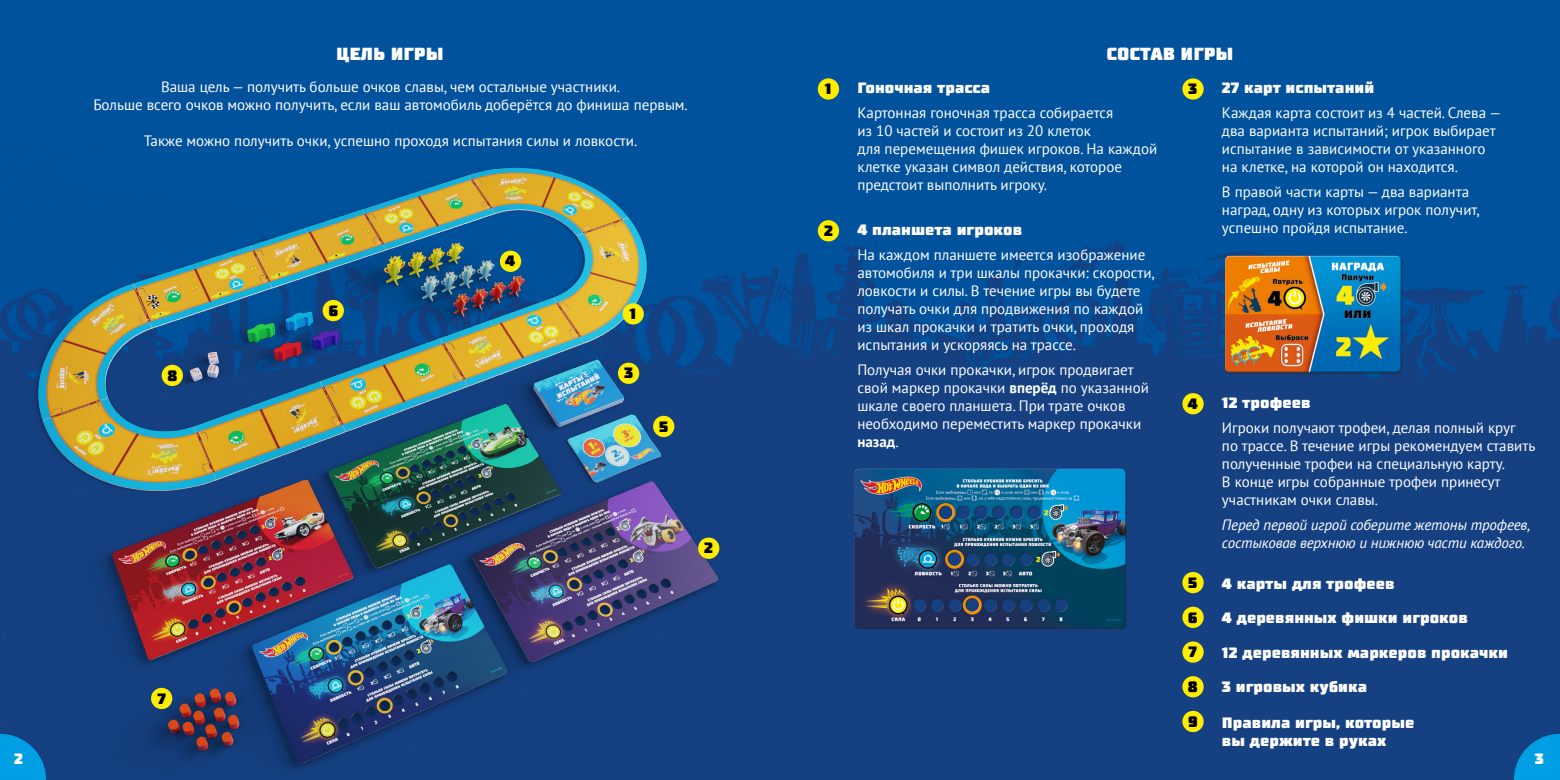
<style>
.page{position:relative;width:1560px;height:780px;background:#fff}
.page>*{position:absolute;margin:0;border:0;box-sizing:border-box;transform-origin:0 0}
.t1{font:900 17.5px "Supermolot";color:#fff}
.t2{font:15px/18px "PT Sans";color:#fff}
.t3{font:900 15px/18px "Supermolot";color:#fff}
.t4{font:italic 15px/18px "PT Sans";letter-spacing:-.01em;color:#fff}
.t5{font:900 15px "Supermolot";color:#000}
.s1{font-weight:700}
</style>
<div class="page">
<img style="left:0;top:0;width:1559px;height:780px">
<svg style="left:1513px;top:733px;width:46px;height:47px;background:#0587ca"></svg>
<img style="left:0;top:138px;width:782px;height:642px">
<div style="left:817px;top:78px;width:22px;height:22px;background:#ffed00;border-radius:50%"></div>
<div style="left:1182px;top:572px;width:21px;height:21px;background:#ffed00;border-radius:50%"></div>
<div style="left:1182px;top:641px;width:21px;height:21px;background:#ffed00;border-radius:50%"></div>
<div style="left:1182px;top:606px;width:21px;height:22px;background:#ffed00;border-radius:50%"></div>
<div style="left:1182px;top:676px;width:21px;height:21px;background:#ffed00;border-radius:50%"></div>
<div style="left:1182px;top:710px;width:21px;height:22px;background:#ffed00;border-radius:50%"></div>
<div style="left:1182px;top:78px;width:21px;height:22px;background:#ffed00;border-radius:50%"></div>
<div style="left:1182px;top:393px;width:21px;height:21px;background:#ffed00;border-radius:50%"></div>
<div style="left:817px;top:220px;width:22px;height:21px;background:#ffed00;border-radius:50%"></div>
<div style="left:622px;top:303px;width:21px;height:21px;background:#ffed00;border-radius:50%"></div>
<div style="left:698px;top:537px;width:21px;height:22px;background:#ffed00;border-radius:50%"></div>
<div style="left:618px;top:362px;width:21px;height:22px;background:#ffed00;border-radius:50%"></div>
<div style="left:162px;top:365px;width:21px;height:21px;background:#ffed00;border-radius:50%"></div>
<div style="left:500px;top:251px;width:21px;height:21px;background:#ffed00;border-radius:50%"></div>
<div style="left:653px;top:416px;width:21px;height:21px;background:#ffed00;border-radius:50%"></div>
<div style="left:322px;top:300px;width:22px;height:21px;background:#ffed00;border-radius:50%"></div>
<div style="left:151px;top:687px;width:21px;height:22px;background:#ffed00;border-radius:50%"></div>
<img style="left:853px;top:465px;width:274px;height:166px">
<img style="left:1218px;top:246px;width:188px;height:136px">
<p class="t1" style="left:336px;top:43px;width:109px">ЦЕЛЬ ИГРЫ</p>
<p class="t1" style="left:1106px;top:43px;width:129px">СОСТАВ ИГРЫ</p>
<p class="t2" style="left:93px;top:78px;width:596px;text-align:center">Ваша цель — получить больше очков славы, чем остальные участники.<br>Больше всего очков можно получить, если ваш автомобиль доберётся до финиша первым.</p>
<p class="t2" style="left:144px;top:131px;width:495px">Также можно получить очки, успешно проходя испытания силы и ловкости.</p>
<p class="t3" style="left:1221px;top:79px;width:154px">27 карт испытаний</p>
<p class="t2" style="left:1221px;top:104px;width:281px">Каждая карта состоит из 4 частей. Слева — два варианта испытаний; игрок выбирает испытание в зависимости от указанного на клетке, на которой он находится.</p>
<p class="t2" style="left:1221px;top:183px;width:259px">В правой части карты — два варианта наград, одну из которых игрок получит, успешно пройдя испытание.</p>
<p class="t3" style="left:857px;top:79px;width:134px">Гоночная трасса</p>
<p class="t2" style="left:857px;top:104px;width:301px">Картонная гоночная трасса собирается<br>из 10 частей и состоит из 20 клеток<br>для перемещения фишек игроков. На каждой клетке указан символ действия, которое предстоит выполнить игроку.</p>
<p class="t5" style="left:824px;top:80px;width:8px">1</p>
<p class="t5" style="left:1187px;top:80px;width:11px">3</p>
<p class="t3" style="left:857px;top:221px;width:166px">4 планшета игроков</p>
<p class="t2" style="left:857px;top:245px;width:299px">На каждом планшете имеется изображение автомобиля и три шкалы прокачки: скорости, ловкости и силы. В течение игры вы будете получать очки для продвижения по каждой из шкал прокачки и тратить очки, проходя испытания и ускоряясь на трассе.</p>
<p class="t2" style="left:857px;top:360px;width:293px">Получая очки прокачки, игрок продвигает свой маркер прокачки <span class="s1">вперёд</span> по указанной шкале своего планшета. При трате очков необходимо переместить маркер прокачки <span class="s1">назад</span>.</p>
<p class="t5" style="left:824px;top:221px;width:10px">2</p>
<p class="t5" style="left:505px;top:252px;width:11px">4</p>
<p class="t5" style="left:328px;top:301px;width:11px">6</p>
<p class="t5" style="left:629px;top:304px;width:8px">1</p>
<p class="t5" style="left:167px;top:366px;width:11px">8</p>
<p class="t5" style="left:624px;top:364px;width:11px">3</p>
<p class="t3" style="left:1221px;top:394px;width:90px">12 трофеев</p>
<p class="t2" style="left:1221px;top:418px;width:315px">Игроки получают трофеи, делая полный круг по трассе. В течение игры рекомендуем ставить полученные трофеи на специальную карту.<br>В конце игры собранные трофеи принесут участникам очки славы.</p>
<p class="t4" style="left:1221px;top:515px;width:310px">Перед первой игрой соберите жетоны трофеев, состыковав верхнюю и нижнюю части каждого.</p>
<p class="t5" style="left:1187px;top:394px;width:11px">4</p>
<p class="t5" style="left:659px;top:417px;width:11px">5</p>
<p class="t5" style="left:704px;top:539px;width:10px">2</p>
<p class="t5" style="left:157px;top:689px;width:10px">7</p>
<p class="t5" style="left:1187px;top:573px;width:11px">5</p>
<p class="t3" style="left:1221px;top:574px;width:174px">4 карты для трофеев</p>
<p class="t5" style="left:1187px;top:608px;width:11px">6</p>
<p class="t3" style="left:1221px;top:609px;width:247px">4 деревянных фишки игроков</p>
<p class="t5" style="left:1188px;top:642px;width:10px">7</p>
<p class="t3" style="left:1221px;top:644px;width:287px">12 деревянных маркеров прокачки</p>
<p class="t5" style="left:1187px;top:677px;width:11px">8</p>
<p class="t5" style="left:1187px;top:712px;width:11px">9</p>
<p class="t3" style="left:1221px;top:677px;width:147px">3 игровых кубика</p>
<p class="t3" style="left:1221px;top:713px;width:194px">Правила игры, которые вы держите в руках</p>
<p class="t3" style="left:14px;top:750px;width:10px">2</p>
<p class="t3" style="left:1534px;top:750px;width:11px">3</p>
</div>
